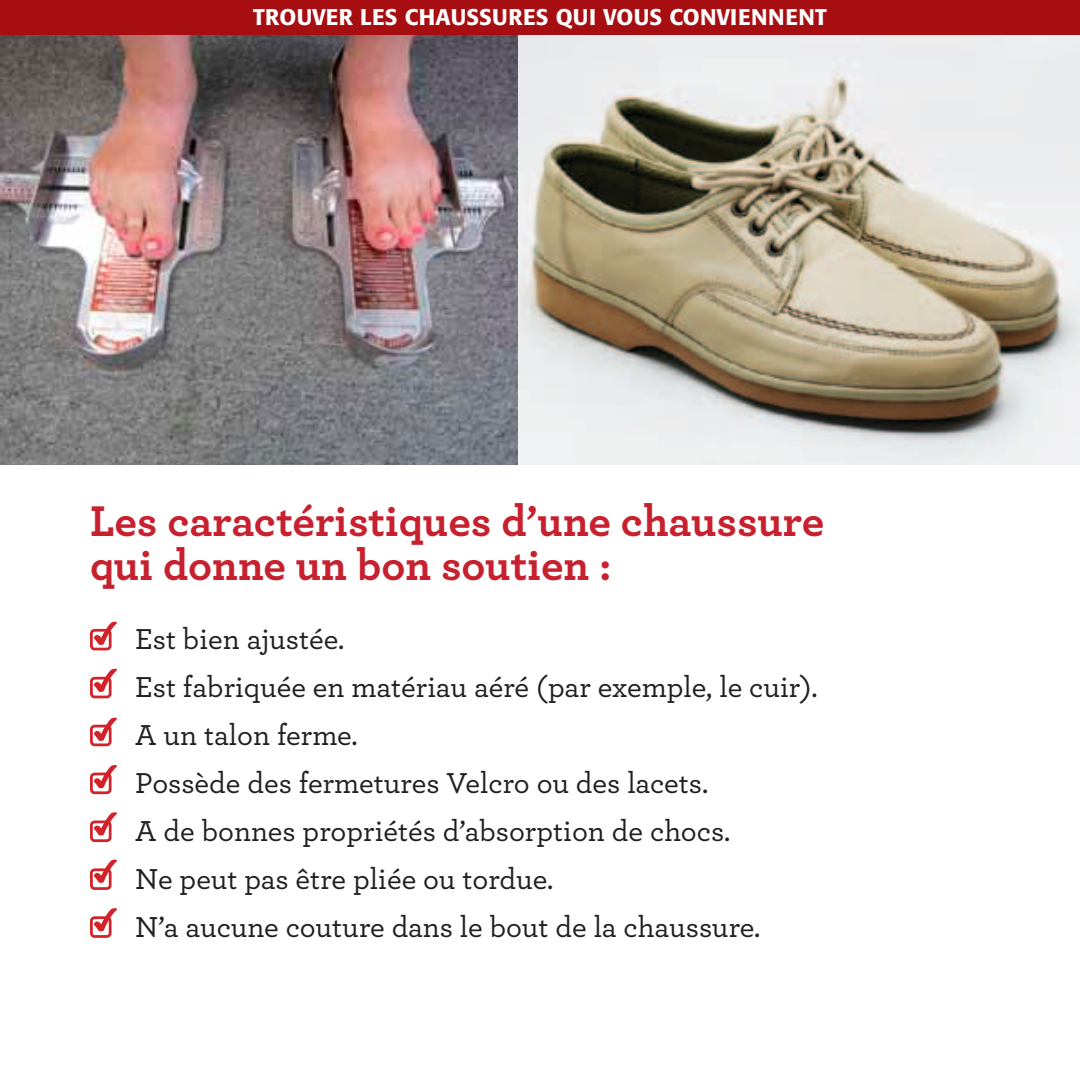
<style>
.page{position:relative;width:1080px;height:1080px;background:#fff}
.page>*{position:absolute;margin:0;border:0;box-sizing:border-box;transform-origin:0 0}
.t1{font:700 45px/44px "Archer";color:#c7202e}
.t2{font:500 30.25px/48px "Archer";color:#231f20}
.t3{font:500 22.5px "Formata";letter-spacing:.015em;color:#fff}
</style>
<div class="page">
<img style="left:0;top:34px;width:518px;height:431px">
<img style="left:518px;top:34px;width:562px;height:430px">
<div style="left:90px;top:629px;width:22px;height:21px;border:3px solid #d2232a;border-radius:3px"></div>
<div style="left:90px;top:677px;width:22px;height:21px;border:3px solid #d2232a;border-radius:3px"></div>
<div style="left:90px;top:725px;width:22px;height:21px;border:3px solid #d2232a;border-radius:3px"></div>
<div style="left:90px;top:773px;width:22px;height:21px;border:3px solid #d2232a;border-radius:3px"></div>
<div style="left:90px;top:821px;width:22px;height:21px;border:3px solid #d2232a;border-radius:3px"></div>
<div style="left:90px;top:868px;width:22px;height:22px;border:3px solid #d2232a;border-radius:3px"></div>
<div style="left:90px;top:916px;width:22px;height:22px;border:3px solid #d2232a;border-radius:3px"></div>
<div style="left:0;top:0;width:1080px;height:34px;background:#a70e12"></div>
<svg style="left:94px;top:622px;width:23px;height:23px"></svg>
<svg style="left:94px;top:718px;width:23px;height:23px"></svg>
<svg style="left:94px;top:812px;width:23px;height:23px"></svg>
<svg style="left:94px;top:669px;width:23px;height:23px"></svg>
<svg style="left:94px;top:765px;width:23px;height:23px"></svg>
<svg style="left:94px;top:860px;width:23px;height:23px"></svg>
<svg style="left:94px;top:908px;width:23px;height:23px"></svg>
<p class="t3" style="left:253px;top:4px;width:572px">TROUVER LES CHAUSSURES QUI VOUS CONVIENNENT</p>
<h1 class="t1" style="left:90px;top:496px;width:736px">Les caractéristiques d’une chaussure qui donne un bon soutien :</h1>
<p class="t2" style="left:135px;top:614px;width:684px">Est bien ajustée.<br>Est fabriquée en matériau aéré (par exemple, le cuir).<br>A un talon ferme.<br>Possède des fermetures Velcro ou des lacets.<br>A de bonnes propriétés d’absorption de chocs.<br>Ne peut pas être pliée ou tordue.<br>N’a aucune couture dans le bout de la chaussure.</p>
</div>
